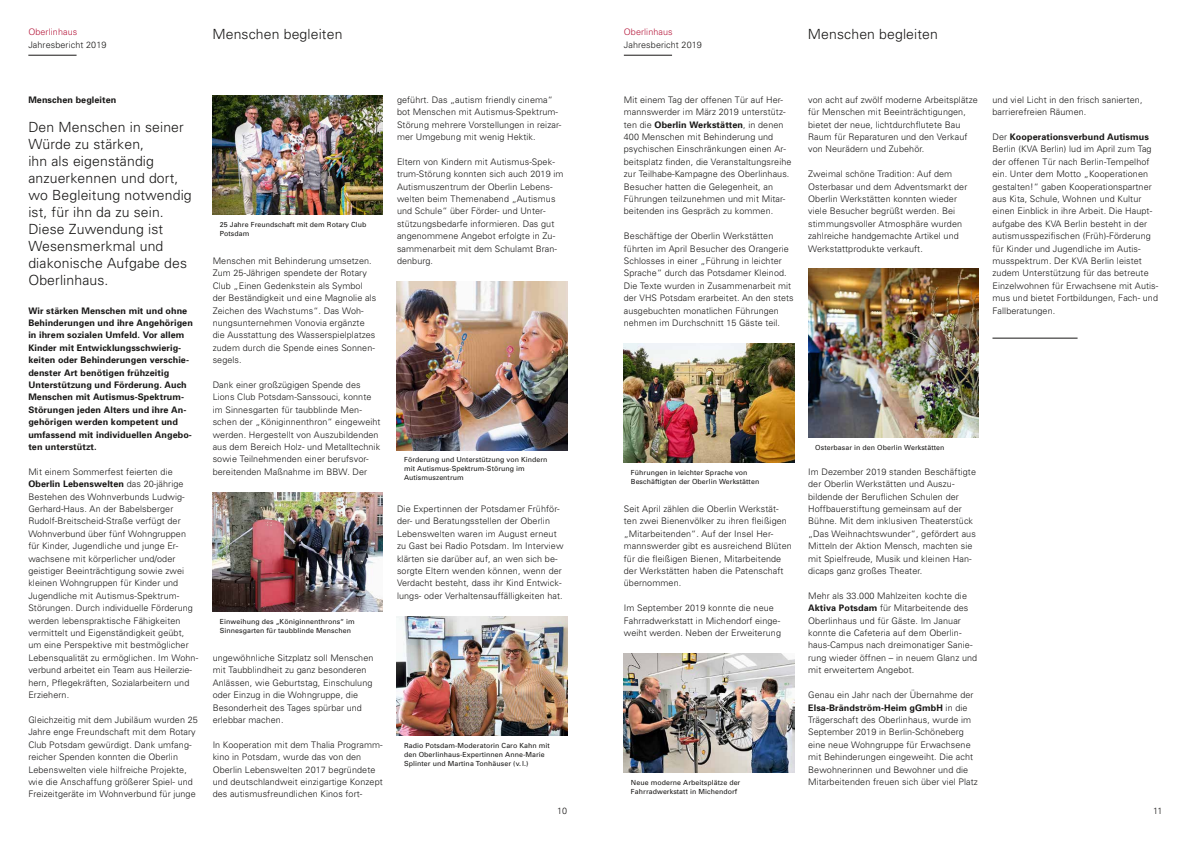
<style>
.page{position:relative;width:1191px;height:842px;background:#fff}
.page>*{position:absolute;margin:0;border:0;box-sizing:border-box;transform-origin:0 0}
.t1{font:300 14px/17px "Univers";letter-spacing:.01em;color:#181716}
.t2{font:300 9px/12.4px "Univers";letter-spacing:.01em;color:#181716}
.t3{font:700 9px/12.4px "Univers";letter-spacing:.01em;color:#181716}
.t4{font:300 9px "Univers";letter-spacing:.01em;color:#b61a3d}
.t5{font:7px/9px "Univers";letter-spacing:.01em;color:#181716}
.s1{font-weight:700}
</style>
<div class="page">
<hr style="left:28px;top:55px;width:49px;height:1px;background:#181716">
<hr style="left:624px;top:55px;width:48px;height:1px;background:#181716">
<img style="left:213px;top:95px;width:170px;height:119px">
<img style="left:397px;top:281px;width:170px;height:169px">
<img style="left:624px;top:343px;width:170px;height:119px">
<img style="left:397px;top:616px;width:170px;height:119px">
<img style="left:213px;top:492px;width:170px;height:119px">
<img style="left:624px;top:653px;width:170px;height:119px">
<img style="left:808px;top:269px;width:170px;height:168px">
<hr style="left:992px;top:338px;width:85px;height:1px;background:#181716">
<p class="t4" style="left:28px;top:27px;width:50px">Oberlinhaus</p>
<p class="t2" style="left:28px;top:39px;width:80px">Jahresbericht 2019</p>
<p class="t4" style="left:624px;top:27px;width:50px">Oberlinhaus</p>
<p class="t2" style="left:624px;top:39px;width:80px">Jahresbericht 2019</p>
<h1 class="t1" style="left:212px;top:26px;width:131px">Menschen begleiten</h1>
<h1 class="t1" style="left:808px;top:26px;width:131px">Menschen begleiten</h1>
<p class="t3" style="left:28px;top:93px;width:90px">Menschen begleiten</p>
<h1 class="t1" style="left:28px;top:119px;width:165px">Den Menschen in seiner<br>Würde zu stärken,<br>ihn als eigenständig anzuerkennen und dort, wo Begleitung notwendig ist, für ihn da zu sein.<br>Diese Zuwendung ist<br>Wesensmerkmal und diakonische Aufgabe des<br>Oberlinhaus.</h1>
<p class="t3" style="left:28px;top:304px;width:166px">Wir stärken Menschen mit und ohne Behinderungen und ihre Angehörigen in ihrem sozialen Umfeld. Vor allem Kinder mit Entwicklungsschwierig&shy;keiten oder Behinderungen verschie&shy;denster Art benötigen frühzeitig Unterstützung und Förderung. Auch Menschen mit Autismus-Spektrum-Störungen jeden Alters und ihre An&shy;gehörigen werden kompetent und umfassend mit individuellen Angebo&shy;ten unterstützt.</p>
<p class="t2" style="left:28px;top:465px;width:171px">Mit einem Sommerfest feierten die <span class="s1">Oberlin Lebenswelten</span> das 20-jährige Bestehen des Wohnverbunds Ludwig-Gerhard-Haus. An der Babelsberger Rudolf-Breitscheid-Straße verfügt der Wohnverbund über fünf Wohngruppen für Kinder, Jugendliche und junge Er&shy;wachsene mit körperlicher und/oder geistiger Beeinträchtigung sowie zwei kleinen Wohngruppen für Kinder und Jugendliche mit Autismus-Spektrum-Störungen. Durch individuelle Förderung werden lebenspraktische Fähigkeiten vermittelt und Eigenständigkeit geübt, um eine Perspektive mit bestmöglicher Lebensqualität zu ermöglichen. Im Wohn&shy;verbund arbeitet ein Team aus Heilerzie&shy;hern, Pflegekräften, Sozialarbeitern und Erziehern.</p>
<p class="t2" style="left:28px;top:713px;width:171px">Gleichzeitig mit dem Jubiläum wurden 25<br>Jahre enge Freundschaft mit dem Rotary Club Potsdam gewürdigt. Dank umfang&shy;reicher Spenden konnten die Oberlin Lebenswelten viele hilfreiche Projekte, wie die Anschaffung größerer Spiel- und Freizeitgeräte im Wohnverbund für junge</p>
<p class="t5" style="left:220px;top:220px;width:148px">25 Jahre Freundschaft mit dem Rotary Club<br>Potsdam</p>
<p class="t2" style="left:213px;top:255px;width:165px">Menschen mit Behinderung umsetzen.<br>Zum 25-Jährigen spendete der Rotary Club „Einen Gedenkstein als Symbol der Beständigkeit und eine Magnolie als Zeichen des Wachstums“. Das Woh&shy;nungsunternehmen Vonovia ergänzte die Ausstattung des Wasserspielplatzes zudem durch die Spende eines Sonnen&shy;segels.</p>
<p class="t2" style="left:213px;top:379px;width:169px">Dank einer großzügigen Spende des Lions Club Potsdam-Sanssouci, konnte im Sinnesgarten für taubblinde Men&shy;schen der „Königinnenthron“ eingeweiht werden. Hergestellt von Auszubildenden aus dem Bereich Holz- und Metalltechnik sowie Teilnehmenden einer berufsvor&shy;bereitenden Maßnahme im BBW. Der</p>
<p class="t5" style="left:220px;top:617px;width:137px">Einweihung des „Königinnenthrons“ im<br>Sinnesgarten für taubblinde Menschen</p>
<p class="t2" style="left:213px;top:651px;width:162px">ungewöhnliche Sitzplatz soll Menschen mit Taubblindheit zu ganz besonderen Anlässen, wie Geburtstag, Einschulung oder Einzug in die Wohngruppe, die Besonderheit des Tages spürbar und erlebbar machen.</p>
<p class="t2" style="left:213px;top:738px;width:172px">In Kooperation mit dem Thalia Programm&shy;kino in Potsdam, wurde das von den Oberlin Lebenswelten 2017 begründete und deutschlandweit einzigartige Konzept des autismusfreundlichen Kinos fort-</p>
<p class="t2" style="left:397px;top:93px;width:166px">geführt. Das „autism friendly cinema“ bot Menschen mit Autismus-Spektrum-Störung mehrere Vorstellungen in reizar&shy;mer Umgebung mit wenig Hektik.</p>
<p class="t2" style="left:397px;top:155px;width:168px">Eltern von Kindern mit Autismus-Spek&shy;trum-Störung konnten sich auch 2019 im Autismuszentrum der Oberlin Lebens&shy;welten beim Themenabend „Autismus und Schule“ über Förder- und Unter&shy;stützungsbedarfe informieren. Das gut angenommene Angebot erfolgte in Zu&shy;sammenarbeit mit dem Schulamt Bran&shy;denburg.</p>
<p class="t5" style="left:404px;top:455px;width:145px">Förderung und Unterstützung von Kindern mit Autismus-Spektrum-Störung im<br>Autismuszentrum</p>
<p class="t2" style="left:397px;top:503px;width:168px">Die Expertinnen der Potsdamer Frühför&shy;der- und Beratungsstellen der Oberlin Lebenswelten waren im August erneut zu Gast bei Radio Potsdam. Im Interview klärten sie darüber auf, an wen sich be&shy;sorgte Eltern wenden können, wenn der Verdacht besteht, dass ihr Kind Entwick&shy;lungs- oder Verhaltensauffälligkeiten hat.</p>
<p class="t5" style="left:404px;top:741px;width:147px">Radio Potsdam-Moderatorin Caro Kahn mit den Oberlinhaus-Expertinnen Anne-Marie<br>Splinter und Martina Tonhäuser (v. l.)</p>
<p class="t2" style="left:624px;top:93px;width:169px">Mit einem Tag der offenen Tür auf Her&shy;mannswerder im März 2019 unterstütz&shy;ten die <span class="s1">Oberlin Werkstätten</span>, in denen 400 Menschen mit Behinderung und psychischen Einschränkungen einen Ar&shy;beitsplatz finden, die Veranstaltungsreihe zur Teilhabe-Kampagne des Oberlinhaus.<br>Besucher hatten die Gelegenheit, an Führungen teilzunehmen und mit Mitar&shy;beitenden ins Gespräch zu kommen.</p>
<p class="t2" style="left:624px;top:230px;width:171px">Beschäftige der Oberlin Werkstätten führten im April Besucher des Orangerie Schlosses in einer „Führung in leichter Sprache“ durch das Potsdamer Kleinod.<br>Die Texte wurden in Zusammenarbeit mit der VHS Potsdam erarbeitet. An den stets ausgebuchten monatlichen Führungen nehmen im Durchschnitt 15 Gäste teil.</p>
<p class="t2" style="left:808px;top:93px;width:171px">von acht auf zwölf moderne Arbeitsplätze für Menschen mit Beeinträchtigungen, bietet der neue, lichtdurchflutete Bau Raum für Reparaturen und den Verkauf von Neurädern und Zubehör.</p>
<p class="t2" style="left:808px;top:168px;width:161px">Zweimal schöne Tradition: Auf dem Osterbasar und dem Adventsmarkt der Oberlin Werkstätten konnten wieder viele Besucher begrüßt werden. Bei stimmungsvoller Atmosphäre wurden zahlreiche handgemachte Artikel und Werkstattprodukte verkauft.</p>
<p class="t2" style="left:992px;top:93px;width:151px">und viel Licht in den frisch sanierten, barrierefreien Räumen.</p>
<p class="t2" style="left:992px;top:131px;width:167px">Der <span class="s1">Kooperationsverbund Autismus </span>Berlin (KVA Berlin) lud im April zum Tag der offenen Tür nach Berlin-Tempelhof ein. Unter dem Motto „Kooperationen gestalten!“ gaben Kooperationspartner aus Kita, Schule, Wohnen und Kultur einen Einblick in ihre Arbeit. Die Haupt&shy;aufgabe des KVA Berlin besteht in der autismusspezifischen (Früh)-Förderung für Kinder und Jugendliche im Autis&shy;musspektrum. Der KVA Berlin leistet zudem Unterstützung für das betreute Einzelwohnen für Erwachsene mit Autis&shy;mus und bietet Fortbildungen, Fach- und Fallberatungen.</p>
<p class="t5" style="left:631px;top:468px;width:130px">Führungen in leichter Sprache von<br>Beschäftigten der Oberlin Werkstätten</p>
<p class="t2" style="left:624px;top:503px;width:169px">Seit April zählen die Oberlin Werkstät&shy;ten zwei Bienenvölker zu ihren fleißigen „Mitarbeitenden“. Auf der Insel Her&shy;mannswerder gibt es ausreichend Blüten für die fleißigen Bienen, Mitarbeitende der Werkstätten haben die Patenschaft übernommen.</p>
<p class="t2" style="left:624px;top:602px;width:159px">Im September 2019 konnte die neue<br>Fahrradwerkstatt in Michendorf einge&shy;weiht werden. Neben der Erweiterung</p>
<p class="t5" style="left:631px;top:778px;width:111px">Neue moderne Arbeitsplätze der<br>Fahrradwerkstatt in Michendorf</p>
<p class="t5" style="left:815px;top:443px;width:131px">Osterbasar in den Oberlin Werkstätten</p>
<p class="t2" style="left:808px;top:465px;width:169px">Im Dezember 2019 standen Beschäftigte der Oberlin Werkstätten und Auszu&shy;bildende der Beruflichen Schulen der Hoffbauerstiftung gemeinsam auf der Bühne. Mit dem inklusiven Theaterstück „Das Weihnachtswunder“, gefördert aus Mitteln der Aktion Mensch, machten sie mit Spielfreude, Musik und kleinen Han&shy;dicaps ganz großes Theater.</p>
<p class="t2" style="left:808px;top:589px;width:170px">Mehr als 33.000 Mahlzeiten kochte die <span class="s1">Aktiva Potsdam</span> für Mitarbeitende des Oberlinhaus und für Gäste. Im Januar konnte die Cafeteria auf dem Oberlin&shy;haus-Campus nach dreimonatiger Sanie&shy;rung wieder öffnen – in neuem Glanz und mit erweitertem Angebot.</p>
<p class="t2" style="left:808px;top:689px;width:171px">Genau ein Jahr nach der Übernahme der <span class="s1">Elsa-Brändström-Heim gGmbH</span> in die Trägerschaft des Oberlinhaus, wurde im September 2019 in Berlin-Schöneberg eine neue Wohngruppe für Erwachsene mit Behinderungen eingeweiht. Die acht Bewohnerinnen und Bewohner und die Mitarbeitenden freuen sich über viel Platz</p>
<p class="t2" style="left:557px;top:804px;width:11px">10</p>
<p class="t2" style="left:1153px;top:804px;width:11px">11</p>
</div>
